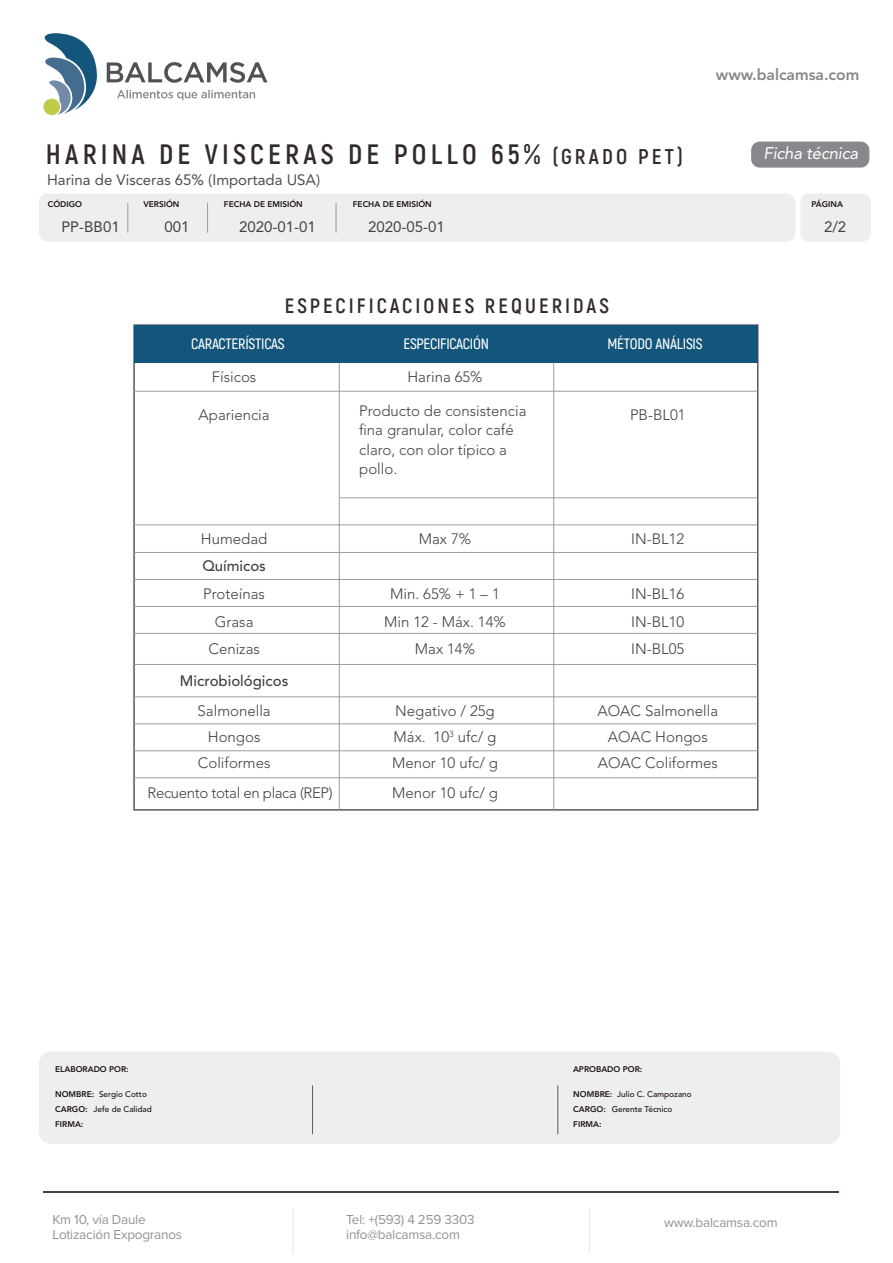
<style>
.page{position:relative;width:893px;height:1263px;background:#fff}
.page>*{position:absolute;margin:0;border:0;box-sizing:border-box;transform-origin:0 0}
.t1{font:700 27.9px "Akrobat";letter-spacing:.15em;color:#322b2a}
.t2{font:700 20.7px "Akrobat";letter-spacing:.15em;color:#322b2a}
.t3{font:italic 16.8px "Avenir LT Std";letter-spacing:-.015em;color:#fff}
.t4{font:800 15.6px "Avenir LT Std";color:#89878c}
.t5{font:300 15px/19.5px "Avenir LT Std";color:#433f40}
.t6{font:600 15px "Akrobat";letter-spacing:-.015em;color:#fff}
.t7{font:15px "Avenir LT Std";color:#433f40}
.t8{font:15px "Avenir LT Std";color:#4f4e50}
.t9{font:300 15px "Avenir LT Std";letter-spacing:-.025em;color:#433f40}
.t10{font:500 15px "Avenir LT Std";color:#433f40}
.t11{font:13.5px/15px "Proxima Nova";letter-spacing:-.015em;color:#939196}
.t12{font:500 8.25px/15.1px "Avenir LT Std";color:#1e120d}
.t13{font:800 8.25px "Avenir LT Std";color:#1e120d}
.s1{font-size:21.3px}
.s2{font-weight:800}
</style>
<div class="page">
<hr style="left:44px;top:1191px;width:795px;height:2px;background:#3a4939">
<hr style="left:293px;top:1208px;width:1px;height:46px;background:#e3e4e8">
<hr style="left:589px;top:1208px;width:1px;height:46px;background:#e3e4e8">
<div style="left:134px;top:325px;width:624px;height:37px;background:#13557b"></div>
<hr style="left:134px;top:391px;width:623px;height:1px;background:#9c9ba0">
<hr style="left:339px;top:497px;width:418px;height:1px;background:#9c9ba0">
<hr style="left:134px;top:524px;width:623px;height:1px;background:#9c9ba0">
<hr style="left:134px;top:552px;width:623px;height:1px;background:#9c9ba0">
<hr style="left:134px;top:579px;width:623px;height:1px;background:#9c9ba0">
<hr style="left:134px;top:606px;width:623px;height:1px;background:#9c9ba0">
<hr style="left:134px;top:633px;width:623px;height:1px;background:#9c9ba0">
<hr style="left:135px;top:664px;width:623px;height:1px;background:#9c9ba0">
<hr style="left:135px;top:696px;width:623px;height:1px;background:#9c9ba0">
<hr style="left:135px;top:723px;width:623px;height:1px;background:#9c9ba0">
<hr style="left:135px;top:750px;width:623px;height:1px;background:#9c9ba0">
<hr style="left:135px;top:777px;width:623px;height:1px;background:#9c9ba0">
<hr style="left:553px;top:363px;width:1px;height:447px;background:#9c9ba0">
<hr style="left:339px;top:363px;width:1px;height:447px;background:#9c9ba0">
<svg style="left:43px;top:33px;width:54px;height:82px"></svg>
<svg style="left:117px;top:90px;width:138px;height:10px"></svg>
<svg style="left:107px;top:62px;width:160px;height:21px"></svg>
<div style="left:39px;top:193px;width:756px;height:48px;background:#edeef0;border-radius:9px"></div>
<div style="left:800px;top:193px;width:71px;height:48px;background:#edeef0;border-radius:9px"></div>
<hr style="left:127px;top:203px;width:1px;height:30px;background:#9a9a9a">
<div style="left:39px;top:1051px;width:801px;height:93px;background:#edeef0;border-radius:12px"></div>
<hr style="left:312px;top:1085px;width:1px;height:49px;background:#5b5b5f">
<hr style="left:558px;top:1085px;width:1px;height:49px;background:#5b5b5f">
<hr style="left:207px;top:203px;width:1px;height:30px;background:#9a9a9a">
<hr style="left:336px;top:203px;width:1px;height:30px;background:#9a9a9a">
<div style="left:751px;top:142px;width:118px;height:26px;background:#89878c;border-radius:9px"></div>
<p class="t4" style="left:716px;top:65px;width:145px">www.balcamsa.com</p>
<h1 class="t1" style="left:46px;top:136px;width:638px">HARINA DE VISCERAS DE POLLO 65% <span class="s1">(GRADO PET)</span></h1>
<p class="t8" style="left:47px;top:171px;width:275px">Harina de Visceras 65% (Importada USA)</p>
<p class="t7" style="left:368px;top:218px;width:78px">2020-05-01</p>
<p class="t13" style="left:48px;top:199px;width:36px">CÓDIGO</p>
<p class="t13" style="left:143px;top:199px;width:38px">VERSIÓN</p>
<p class="t13" style="left:224px;top:199px;width:80px">FECHA DE EMISIÓN</p>
<p class="t13" style="left:353px;top:199px;width:80px">FECHA DE EMISIÓN</p>
<p class="t7" style="left:61px;top:218px;width:60px">PP-BB01</p>
<p class="t7" style="left:165px;top:218px;width:27px">001</p>
<p class="t7" style="left:239px;top:218px;width:78px">2020-01-01</p>
<p class="t3" style="left:764px;top:144px;width:96px">Ficha técnica</p>
<p class="t13" style="left:811px;top:199px;width:33px">PÁGINA</p>
<p class="t7" style="left:824px;top:218px;width:24px">2/2</p>
<h2 class="t2" style="left:285px;top:293px;width:326px">ESPECIFICACIONES REQUERIDAS</h2>
<p class="t6" style="left:191px;top:335px;width:95px">CARACTERÍSTICAS</p>
<p class="t6" style="left:403px;top:335px;width:87px">ESPECIFICACIÓN</p>
<p class="t6" style="left:607px;top:335px;width:97px">MÉTODO ANÁLISIS</p>
<p class="t5" style="left:407px;top:367px;width:77px">Harina 65%</p>
<p class="t5" style="left:212px;top:367px;width:46px">Físicos</p>
<p class="t5" style="left:199px;top:405px;width:73px">Apariencia</p>
<p class="t5" style="left:630px;top:405px;width:57px">PB-BL01</p>
<p class="t5" style="left:359px;top:401px;width:169px">Producto de consistencia fina granular, color café claro, con olor típico a pollo.</p>
<p class="t5" style="left:201px;top:529px;width:68px">Humedad</p>
<p class="t5" style="left:419px;top:529px;width:54px">Max 7%</p>
<p class="t5" style="left:631px;top:529px;width:55px">IN-BL12</p>
<p class="t10" style="left:202px;top:557px;width:65px">Químicos</p>
<p class="t5" style="left:203px;top:584px;width:63px">Proteínas</p>
<p class="t5" style="left:390px;top:584px;width:111px">Min. 65% + 1 – 1</p>
<p class="t5" style="left:631px;top:584px;width:55px">IN-BL16</p>
<p class="t5" style="left:215px;top:612px;width:40px">Grasa</p>
<p class="t5" style="left:384px;top:612px;width:123px">Min 12 - Máx. 14%</p>
<p class="t5" style="left:631px;top:612px;width:55px">IN-BL10</p>
<p class="t5" style="left:208px;top:639px;width:53px">Cenizas</p>
<p class="t5" style="left:415px;top:639px;width:62px">Max 14%</p>
<p class="t5" style="left:631px;top:639px;width:55px">IN-BL05</p>
<p class="t10" style="left:180px;top:672px;width:110px">Microbiológicos</p>
<p class="t5" style="left:198px;top:701px;width:75px">Salmonella</p>
<p class="t5" style="left:395px;top:701px;width:101px">Negativo / 25g</p>
<p class="t5" style="left:597px;top:701px;width:122px">AOAC Salmonella</p>
<p class="t5" style="left:198px;top:753px;width:74px">Coliformes</p>
<p class="t5" style="left:392px;top:753px;width:107px">Menor 10 ufc/ g</p>
<p class="t5" style="left:598px;top:753px;width:122px">AOAC Coliformes</p>
<p class="t9" style="left:148px;top:784px;width:187px">Recuento total en placa (REP)</p>
<p class="t5" style="left:392px;top:783px;width:107px">Menor 10 ufc/ g</p>
<p class="t5" style="left:208px;top:727px;width:54px">Hongos</p>
<p class="t5" style="left:394px;top:727px;width:104px">Máx. 10<sup>3</sup> ufc/ g</p>
<p class="t5" style="left:608px;top:727px;width:102px">AOAC Hongos</p>
<p class="t13" style="left:55px;top:1064px;width:75px">ELABORADO POR:</p>
<p class="t12" style="left:55px;top:1086px;width:98px"><span class="s2">NOMBRE:</span> Sergio Cotto<br><span class="s2">CARGO:</span> Jefe de Calidad<br><span class="s2">FIRMA:</span></p>
<p class="t12" style="left:573px;top:1086px;width:120px"><span class="s2">NOMBRE:</span> Julio C. Campozano<br><span class="s2">CARGO:</span> Gerente Técnico<br><span class="s2">FIRMA:</span></p>
<p class="t13" style="left:573px;top:1064px;width:71px">APROBADO POR:</p>
<p class="t11" style="left:52px;top:1212px;width:131px">Km 10, vía Daule<br>Lotización Expogranos</p>
<p class="t11" style="left:664px;top:1215px;width:115px">www.balcamsa.com</p>
<p class="t11" style="left:346px;top:1212px;width:130px">Tel: +(593) 4 259 3303 info@balcamsa.com</p>
</div>
